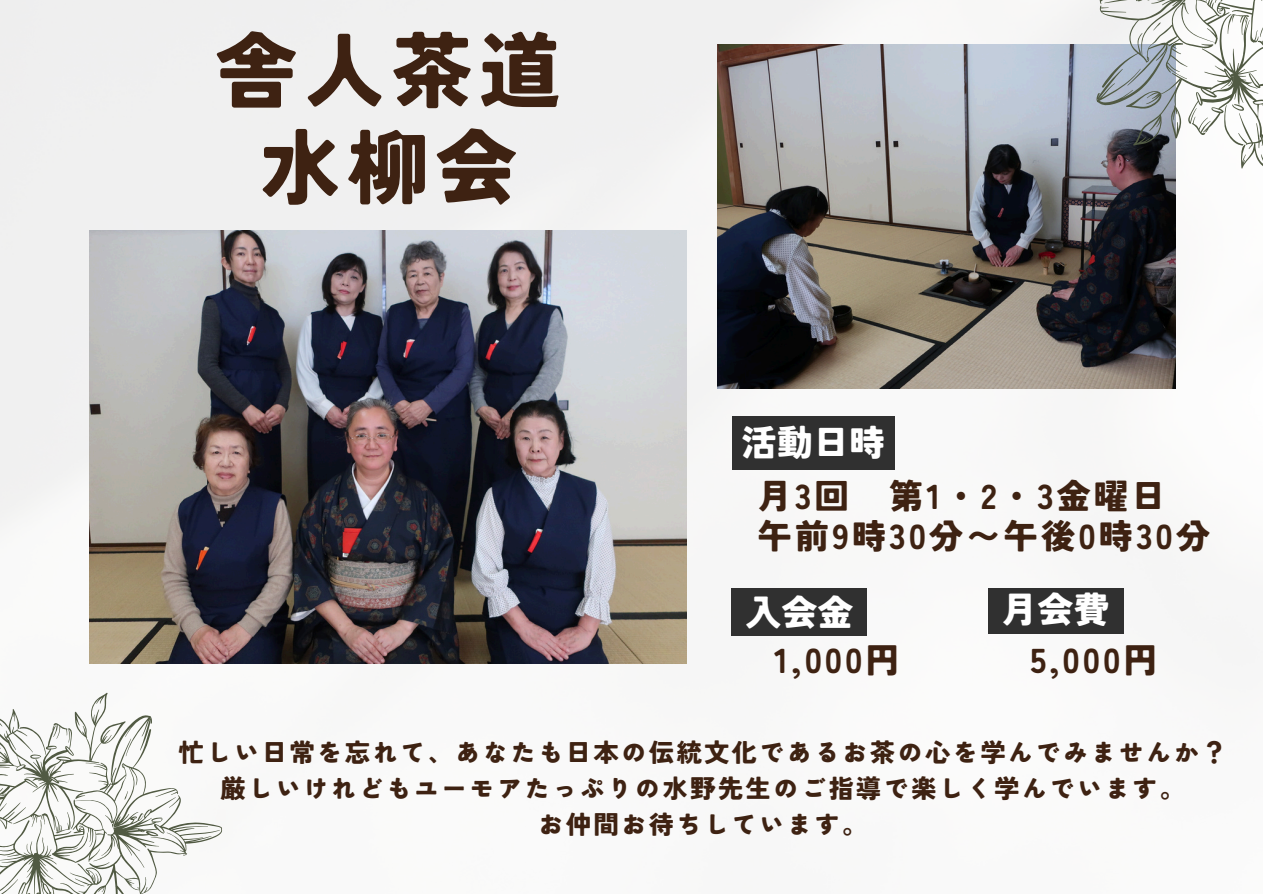
<style>
.page{position:relative;width:1263px;height:894px;background:#fff}
.page>*{position:absolute;margin:0;border:0;box-sizing:border-box;transform-origin:0 0}
.t1{font:900 82.2px/96.8px "Tsunagi Gothic";letter-spacing:.07em;color:#3e2212;text-align:center}
.t2{font:900 36px "Tsunagi Gothic";color:#fff}
.t3{font:900 34.5px "Tsunagi Gothic";letter-spacing:.085em;color:#3e2212}
.t4{font:900 25.5px "Tsunagi Gothic";letter-spacing:.085em;color:#3e2212}
</style>
<div class="page">
<div style="left:0;top:0;width:1253px;height:664px;background:#f2f2f2"></div>
<img style="left:89px;top:230px;width:598px;height:433px">
<img style="left:717px;top:44px;width:459px;height:345px">
<div style="left:732px;top:416px;width:163px;height:53px;background:#303030"></div>
<svg style="left:1020px;top:0;width:243px;height:263px"></svg>
<svg style="left:0;top:617px;width:253px;height:276px"></svg>
<div style="left:732px;top:588px;width:135px;height:47px;background:#303030"></div>
<div style="left:988px;top:588px;width:135px;height:45px;background:#303030"></div>
<p class="t1" style="left:215px;top:22px;width:347px">舎人茶道水柳会</p>
<h1 class="t2" style="left:741px;top:424px;width:146px">活動日時</h1>
<p class="t3" style="left:757px;top:478px;width:410px">月3回 第1・2・3金曜日</p>
<p class="t3" style="left:757px;top:519px;width:454px">午前9時30分〜午後0時30分</p>
<h2 class="t2" style="left:745px;top:593px;width:110px">入会金</h2>
<p class="t2" style="left:1001px;top:591px;width:110px">月会費</p>
<h2 class="t3" style="left:1030px;top:642px;width:129px">5,000円</h2>
<h2 class="t3" style="left:774px;top:642px;width:127px">1,000円</h2>
<h2 class="t4" style="left:179px;top:739px;width:1049px">忙しい日常を忘れて、あなたも日本の伝統文化であるお茶の心を学んでみませんか？</h2>
<h2 class="t4" style="left:220px;top:775px;width:966px">厳しいけれどもユーモアたっぷりの水野先生のご指導で楽しく学んでいます。</h2>
<h2 class="t4" style="left:538px;top:811px;width:331px">お仲間お待ちしています。</h2>
</div>
